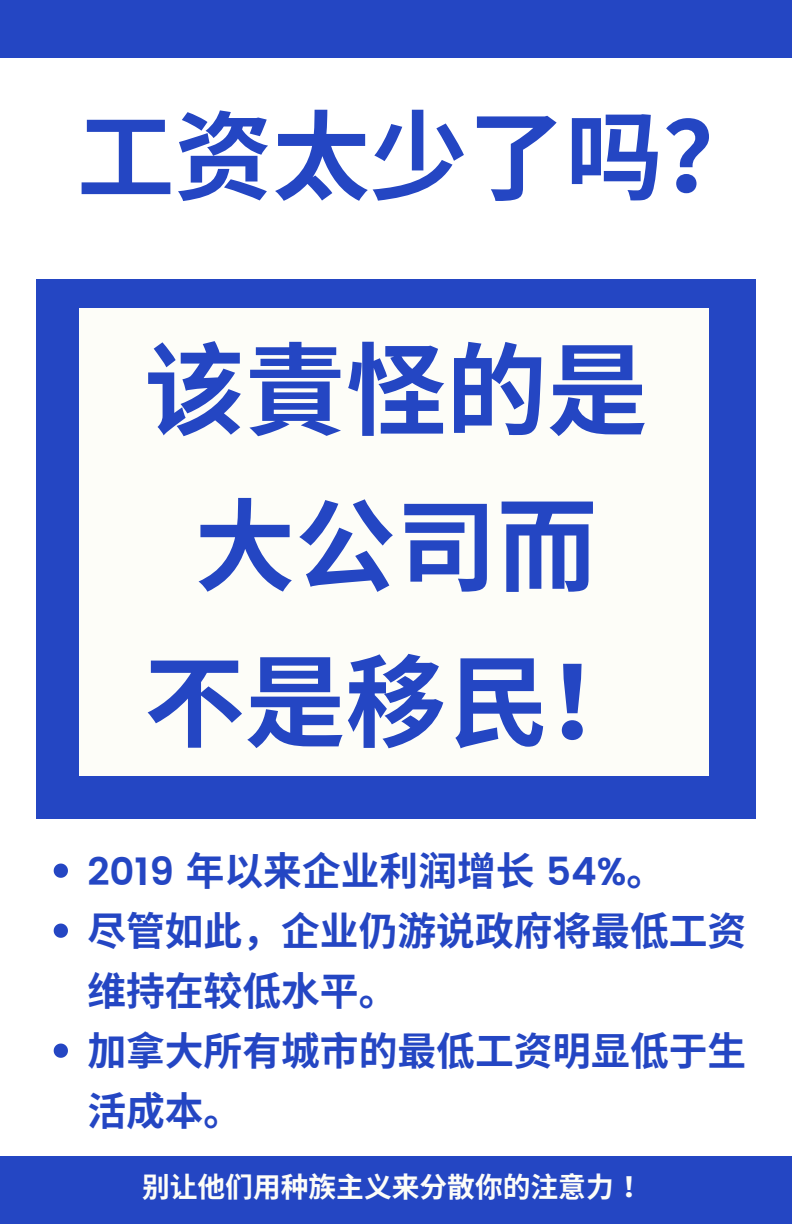
<style>
.page{position:relative;width:792px;height:1224px;background:#fff}
.page>*{position:absolute;margin:0;border:0;box-sizing:border-box;transform-origin:0 0}
.t1{font:700 100.7px/156px "Noto Sans CJ Ksc";color:#2446c3;text-align:center}
.t2{font:700 97.7px "Noto Sans CJ Ksc";color:#2446c3}
.t3{font:700 38.8px/60px "Noto Sans CJ Ksc";color:#2446c3}
.t4{font:700 27.8px "Noto Sans CJ Ksc";color:#fdfdf8}
.s1{font-family:"Poppins";font-weight:600}
</style>
<div class="page">
<div style="left:0;top:0;width:792px;height:57px;background:#2446c3"></div>
<div style="left:37px;top:279px;width:718px;height:540px;background:#2446c3"></div>
<div style="left:79px;top:309px;width:630px;height:467px;background:#fdfdf8"></div>
<div style="left:0;top:1156px;width:792px;height:68px;background:#2446c3"></div>
<svg style="left:54px;top:864px;width:14px;height:14px"></svg>
<svg style="left:54px;top:924px;width:14px;height:14px"></svg>
<svg style="left:54px;top:1044px;width:14px;height:14px"></svg>
<h1 class="t2" style="left:77px;top:79px;width:685px">工资太少了吗？</h1>
<h1 class="t1" style="left:144px;top:307px;width:505px">该責怪的是大公司而不是移民！</h1>
<p class="t3" style="left:87px;top:839px;width:579px"><span class="s1">2019</span> 年以来企业利润增长 <span class="s1">54%</span>。</p>
<p class="t3" style="left:87px;top:899px;width:661px">尽管如此，企业仍游说政府将最低工资维持在较低水平。</p>
<p class="t3" style="left:87px;top:1019px;width:657px">加拿大所有城市的最低工资明显低于生活成本。</p>
<p class="t4" style="left:142px;top:1165px;width:509px">别让他们用种族主义来分散你的注意力！</p>
</div>
